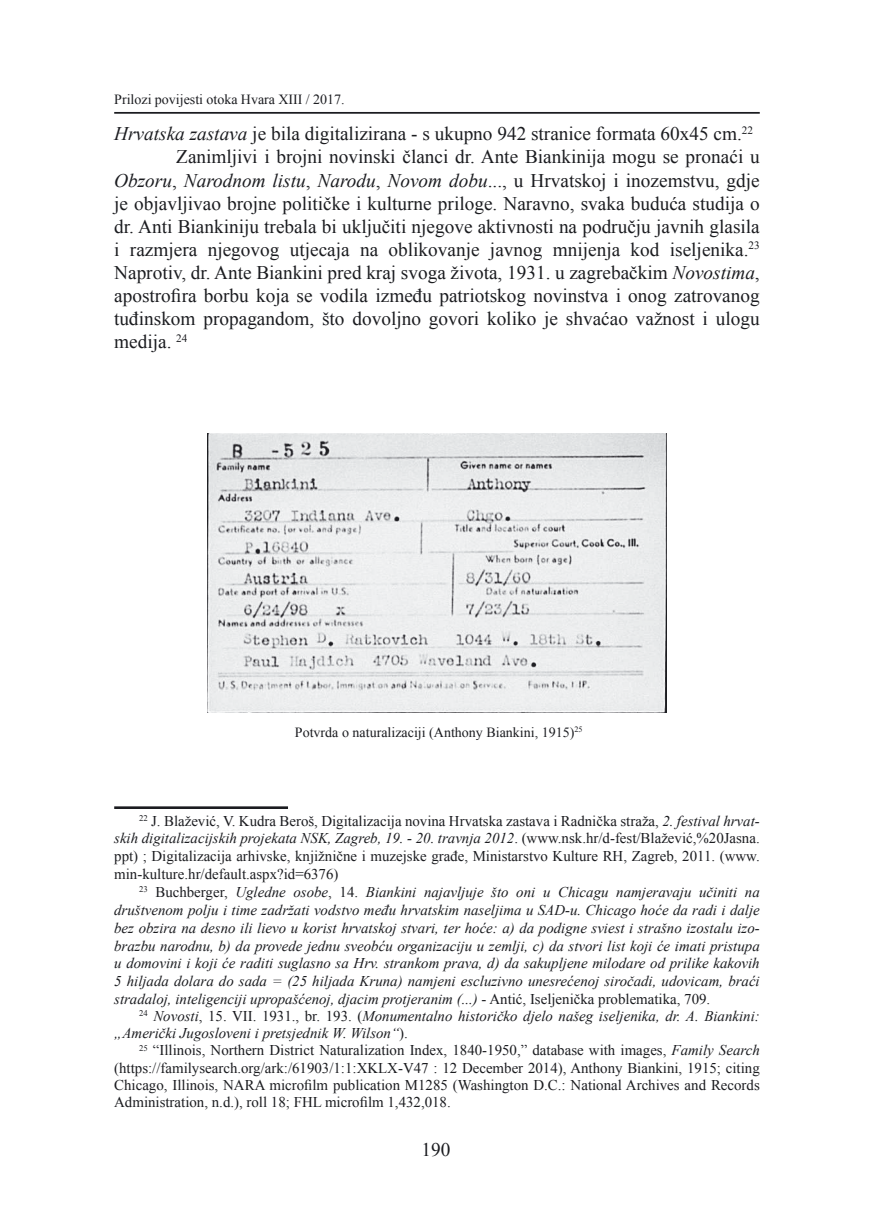
<style>
.page{position:relative;width:874px;height:1221px;background:#fff}
.page>*{position:absolute;margin:0;border:0;box-sizing:border-box;transform-origin:0 0}
.t1{font:19.25px "Times New Roman";color:#1b1c20}
.t2{font:italic 19.25px "Times New Roman";color:#1b1c20}
.t3{font:italic 14.88px/17.8px "Times New Roman";color:#1b1c20;text-align:justify}
.t4{font:14.88px/17.8px "Times New Roman";color:#1b1c20;text-align:justify}
.t5{font:14px "Times New Roman";color:#1b1c20}
.s1{font-style:italic}
.s2{font-style:normal}
</style>
<div class="page">
<hr style="left:114px;top:806px;width:174px;height:3px;background:#1b1c20">
<img style="left:208px;top:433px;width:457px;height:279px">
<hr style="left:114px;top:112px;width:645px;height:2px;background:#1b1c20">
<p class="t5" style="left:114px;top:90px;width:232px">Prilozi povijesti otoka Hvara XIII / 2017.</p>
<p class="t1" style="left:114px;top:121px;width:640px"><span class="s1">Hrvatska zastava</span> je bila digitalizirana - s ukupno 942 stranice formata 60x45 cm.<sup>22</sup></p>
<p class="t1" style="left:176px;top:144px;width:584px">Zanimljivi i brojni novinski članci dr. Ante Biankinija mogu se pronaći u</p>
<p class="t2" style="left:114px;top:167px;width:646px">Obzoru<span class="s2">,</span> Narodnom listu<span class="s2">,</span> Narodu<span class="s2">,</span> Novom dobu<span class="s2">..., u Hrvatskoj i inozemstvu, gdje</span></p>
<p class="t1" style="left:114px;top:190px;width:646px">je objavljivao brojne političke i kulturne priloge. Naravno, svaka buduća studija o</p>
<p class="t1" style="left:114px;top:213px;width:646px">dr. Anti Biankiniju trebala bi uključiti njegove aktivnosti na području javnih glasila</p>
<p class="t1" style="left:114px;top:236px;width:646px">i razmjera njegovog utjecaja na oblikovanje javnog mnijenja kod iseljenika.<sup>23</sup></p>
<p class="t1" style="left:114px;top:259px;width:646px">Naprotiv, dr. Ante Biankini pred kraj svoga života, 1931. u zagrebačkim <span class="s1">Novostima</span>,</p>
<p class="t1" style="left:114px;top:283px;width:646px">apostrofira borbu koja se vodila između patriotskog novinstva i onog zatrovanog</p>
<p class="t1" style="left:114px;top:306px;width:646px">tuđinskom propagandom, što dovoljno govori koliko je shvaćao važnost i ulogu</p>
<p class="t1" style="left:114px;top:329px;width:75px">medija. <sup>24</sup></p>
<p class="t5" style="left:295px;top:722px;width:289px">Potvrda o naturalizaciji (Anthony Biankini, 1915)<sup>25</sup></p>
<p class="t4" style="left:114px;top:811px;width:646px;text-indent:25px"><sup>22</sup> J. Blažević, V. Kudra Beroš, Digitalizacija novina Hrvatska zastava i Radnička straža, <span class="s1">2. festival hrvat&shy;skih digitalizacijskih projekata NSK, Zagreb, 19. - 20. travnja 2012</span>. (www.nsk.hr/d-fest/Blažević,%20Jasna. ppt) ; Digitalizacija arhivske, knjižnične i muzejske građe, Ministarstvo Kulture RH, Zagreb, 2011. (www. min-kulture.hr/default.aspx?id=6376)</p>
<p class="t3" style="left:114px;top:882px;width:646px;text-indent:25px"><sup>23</sup> <span class="s2">Buchberger,</span> Ugledne osobe<span class="s2">, 14.</span> Biankini najavljuje što oni u Chicagu namjeravaju učiniti na društvenom polju i time zadržati vodstvo među hrvatskim naseljima u SAD-u. Chicago hoće da radi i dalje bez obzira na desno ili lievo u korist hrvatskoj stvari, ter hoće: a) da podigne sviest i strašno izostalu izo&shy;brazbu narodnu, b) da provede jednu sveobću organizaciju u zemlji, c) da stvori list koji će imati pristupa u domovini i koji će raditi suglasno sa Hrv. strankom prava, d) da sakupljene milodare od prilike kakovih 5 hiljada dolara do sada = (25 hiljada Kruna) namjeni escluzivno unesrećenoj siročadi, udovicam, braći stradaloj, inteligenciji upropašćenoj, djacim protjeranim (...) <span class="s2">- Antić, Iseljenička problematika, 709.</span></p>
<p class="t3" style="left:114px;top:1007px;width:646px;line-height:17.2px;text-indent:25px"><sup>24</sup> Novosti<span class="s2">, 15. VII. 1931., br. 193. (</span>Monumentalno historičko djelo našeg iseljenika, dr. A. Biankini: „Američki Jugosloveni i pretsjednik W. Wilson“<span class="s2">).</span></p>
<p class="t4" style="left:114px;top:1041px;width:646px;line-height:17.2px;text-indent:25px"><sup>25</sup> “Illinois, Northern District Naturalization Index, 1840-1950,” database with images, <span class="s1">Family Search </span>(https://familysearch.org/ark:/61903/1:1:XKLX-V47 : 12 December 2014), Anthony Biankini, 1915; citing Chicago, Illinois, NARA microfilm publication M1285 (Washington D.C.: National Archives and Records Administration, n.d.), roll 18; FHL microfilm 1,432,018.</p>
<p class="t1" style="left:421px;top:1136px;width:30px">190</p>
</div>
